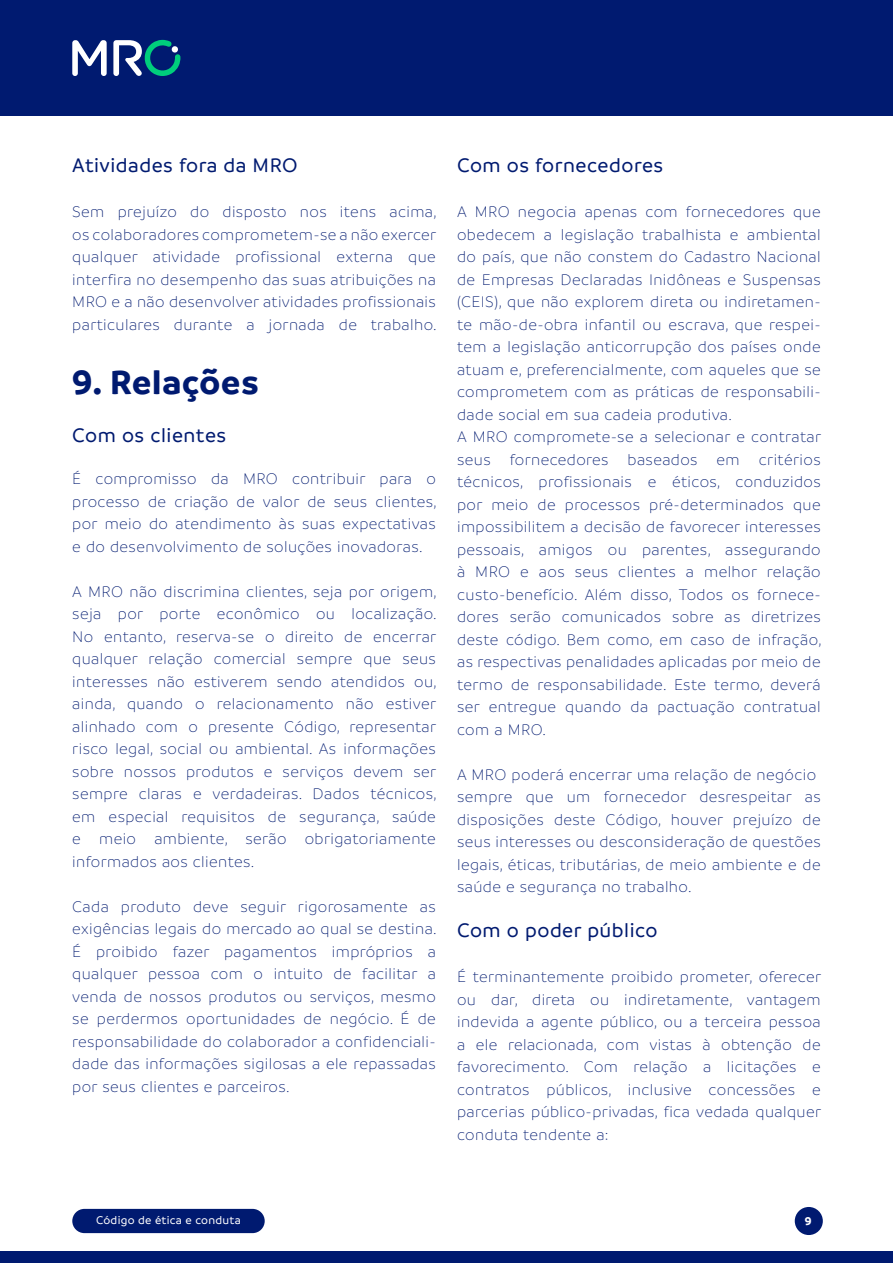
<style>
.page{position:relative;width:893px;height:1263px;background:#fff}
.page>*{position:absolute;margin:0;border:0;box-sizing:border-box;transform-origin:0 0}
.t1{font:700 36px "Branding";letter-spacing:.025em;color:#001a70}
.t2{font:500 21px "Branding";letter-spacing:.025em;color:#001a70}
.t3{font:300 16.5px/22.5px "Branding";letter-spacing:.025em;color:#001a70;text-align:justify}
.t4{font:500 12px "Branding";letter-spacing:.025em;color:#fff}
.t5{font:700 12px "Branding";color:#fff}
</style>
<div class="page">
<div style="left:795px;top:1207px;width:28px;height:28px;background:#001a70;border-radius:50%"></div>
<div style="left:0;top:0;width:893px;height:116px;background:#001a70"></div>
<svg style="left:72px;top:40px;width:35px;height:36px"></svg>
<svg style="left:113px;top:40px;width:68px;height:36px"></svg>
<div style="left:72px;top:1209px;width:193px;height:24px;background:#001a70;border-radius:12px"></div>
<div style="left:0;top:1251px;width:893px;height:12px;background:#001a70"></div>
<p class="t2" style="left:72px;top:154px;width:227px">Atividades fora da MRO</p>
<p class="t3" style="left:72px;top:201px;width:366px">Sem prejuízo do disposto nos itens acima, os colaboradores comprometem-se a não exercer qualquer atividade profissional externa que interfira no desempenho das suas atribuições na MRO e a não desenvolver atividades profissionais particulares durante a jornada de trabalho.</p>
<h1 class="t1" style="left:72px;top:362px;width:188px">9. Relações</h1>
<p class="t2" style="left:72px;top:424px;width:155px">Com os clientes</p>
<p class="t3" style="left:72px;top:468px;width:366px">É compromisso da MRO contribuir para o processo de criação de valor de seus clientes, por meio do atendimento às suas expectativas e do desenvolvimento de soluções inovadoras.</p>
<p class="t3" style="left:72px;top:580px;width:366px">A MRO não discrimina clientes, seja por origem, seja por porte econômico ou localização.<br>No entanto, reserva-se o direito de encerrar qualquer relação comercial sempre que seus interesses não estiverem sendo atendidos ou, ainda, quando o relacionamento não estiver alinhado com o presente Código, representar risco legal, social ou ambiental. As informações sobre nossos produtos e serviços devem ser sempre claras e verdadeiras. Dados técnicos, em especial requisitos de segurança, saúde e meio ambiente, serão obrigatoriamente informados aos clientes.</p>
<p class="t3" style="left:72px;top:895px;width:366px">Cada produto deve seguir rigorosamente as exigências legais do mercado ao qual se destina.<br>É proibido fazer pagamentos impróprios a qualquer pessoa com o intuito de facilitar a venda de nossos produtos ou serviços, mesmo se perdermos oportunidades de negócio. É de responsabilidade do colaborador a confidenciali&shy;dade das informações sigilosas a ele repassadas por seus clientes e parceiros.</p>
<p class="t2" style="left:457px;top:154px;width:208px">Com os fornecedores</p>
<p class="t3" style="left:457px;top:201px;width:366px;text-align:left">A MRO negocia apenas com fornecedores que obedecem a legislação trabalhista e ambiental do país, que não constem do Cadastro Nacional de Empresas Declaradas Inidôneas e Suspensas (CEIS), que não explorem direta ou indiretamen&shy;te mão-de-obra infantil ou escrava, que respei&shy;tem a legislação anticorrupção dos países onde atuam e, preferencialmente, com aqueles que se comprometem com as práticas de responsabili&shy;dade social em sua cadeia produtiva.<br>A MRO compromete-se a selecionar e contratar seus fornecedores baseados em critérios técnicos, profissionais e éticos, conduzidos por meio de processos pré-determinados que impossibilitem a decisão de favorecer interesses pessoais, amigos ou parentes, assegurando à MRO e aos seus clientes a melhor relação custo-benefício. Além disso, Todos os fornece&shy;dores serão comunicados sobre as diretrizes deste código. Bem como, em caso de infração, as respectivas penalidades aplicadas por meio de termo de responsabilidade. Este termo, deverá ser entregue quando da pactuação contratual com a MRO.</p>
<p class="t3" style="left:457px;top:763px;width:365px;text-align:left">A MRO poderá encerrar uma relação de negócio sempre que um fornecedor desrespeitar as disposições deste Código, houver prejuízo de seus interesses ou desconsideração de questões legais, éticas, tributárias, de meio ambiente e de saúde e segurança no trabalho.</p>
<p class="t2" style="left:457px;top:919px;width:202px">Com o poder público</p>
<p class="t3" style="left:457px;top:966px;width:366px">É terminantemente proibido prometer, oferecer ou dar, direta ou indiretamente, vantagem indevida a agente público, ou a terceira pessoa a ele relacionada, com vistas à obtenção de favorecimento. Com relação a licitações e contratos públicos, inclusive concessões e parcerias público-privadas, fica vedada qualquer conduta tendente a:</p>
<p class="t4" style="left:96px;top:1214px;width:146px">Código de ética e conduta</p>
<p class="t5" style="left:805px;top:1214px;width:8px">9</p>
</div>
